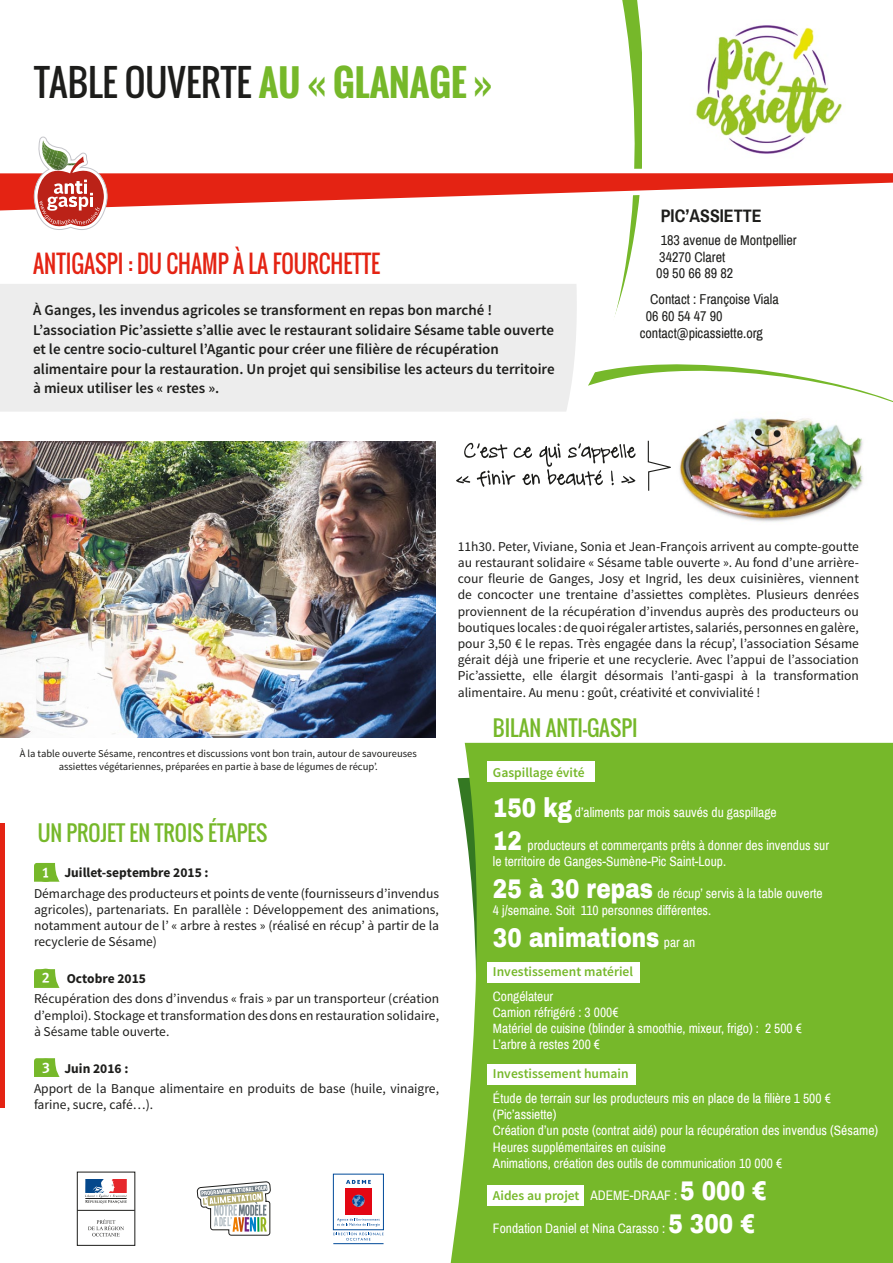
<style>
.page{position:relative;width:893px;height:1263px;background:#fff}
.page>*{position:absolute;margin:0;border:0;box-sizing:border-box;transform-origin:0 0}
.t1{font:36px "Oswald";color:#1d1d1b}
.t2{font:900 27px "Archivo";color:#fff;scale:.8 1}
.t3{font:24px "Oswald";color:#e42313;scale:.9 1}
.t4{font:21px "Oswald";color:#76b82a}
.t5{font:700 18px "Archivo Narrow";color:#1d1d1b}
.t6{font:600 15px/19.5px "Source Sans Pro";color:#1d1d1b}
.t7{font:14.1px "Archivo Narrow";color:#1d1d1b}
.t8{font:13.5px/16.2px "Source Sans Pro";color:#1d1d1b;text-align:justify}
.t9{font:13.5px/16.2px "Archivo Narrow";color:#fff}
.t10{font:600 13.5px "Source Sans Pro";color:#76b82a}
.t11{font:700 13.5px "Source Sans Pro";color:#1d1d1b}
.t12{font:10.5px/12.6px "Source Sans Pro";color:#1d1d1b;text-align:center}
.s1{font-weight:700;color:#76b82a}
.s2{color:#76b82a}
.s3{font-family:"Archivo";font-weight:900;font-size:27px}
.s4{font-family:"Archivo Narrow";font-weight:400;font-size:13.5px}
.s5{font-family:"Archivo Narrow";font-weight:400;color:#fff}
.s6{font-family:"Archivo";font-weight:900;font-size:27px;color:#fff}
</style>
<div class="page">
<svg style="left:34px;top:1058px;width:26px;height:19px"></svg>
<div style="left:38px;top:1060px;width:15px;height:15px;background:#fff;border-radius:50%"></div>
<div style="left:0;top:284px;width:494px;height:128px;background:#ededed"></div>
<div style="left:494px;top:284px;width:83px;height:128px;background:#ededed"></div>
<img style="left:679px;top:425px;width:184px;height:97px">
<svg style="left:588px;top:0;width:305px;height:425px"></svg>
<img style="left:0;top:441px;width:435px;height:297px">
<div style="left:450px;top:743px;width:443px;height:520px;background:#76b82a"></div>
<div style="left:487px;top:762px;width:108px;height:20px;background:#fff"></div>
<div style="left:487px;top:962px;width:152px;height:20px;background:#fff"></div>
<div style="left:0;top:823px;width:5px;height:284px;background:#e42313"></div>
<div style="left:487px;top:1185px;width:97px;height:20px;background:#fff"></div>
<div style="left:487px;top:1064px;width:149px;height:20px;background:#fff"></div>
<svg style="left:197px;top:1181px;width:73px;height:54px"></svg>
<svg style="left:0;top:137px;width:893px;height:98px"></svg>
<div style="left:673px;top:13px;width:205px;height:154px;background:#fff"></div>
<img style="left:696px;top:25px;width:146px;height:129px">
<svg style="left:647px;top:440px;width:24px;height:51px"></svg>
<svg style="left:456px;top:443px;width:180px;height:44px"></svg>
<div style="left:345px;top:1188px;width:27px;height:26px;background:#e30613"></div>
<svg style="left:352px;top:1195px;width:13px;height:12px"></svg>
<svg style="left:346px;top:1180px;width:25px;height:4px"></svg>
<svg style="left:337px;top:1218px;width:43px;height:8px"></svg>
<div style="left:333px;top:1174px;width:51px;height:56px;border:1px solid #004a99"></div>
<hr style="left:333px;top:1243px;width:51px;height:1px;background:#004a99">
<svg style="left:333px;top:1232px;width:51px;height:8px"></svg>
<div style="left:77px;top:1172px;width:58px;height:74px;border:1px solid #1d1d1b"></div>
<svg style="left:85px;top:1179px;width:42px;height:24px"></svg>
<hr style="left:77px;top:1210px;width:58px;height:1px;background:#1d1d1b">
<svg style="left:88px;top:1219px;width:36px;height:17px"></svg>
<svg style="left:34px;top:863px;width:26px;height:19px"></svg>
<svg style="left:34px;top:969px;width:26px;height:19px"></svg>
<p class="t1" style="left:34px;top:56px;width:460px">TABLE OUVERTE <span class="s1">AU « GLANAGE »</span></p>
<p class="t3" style="left:33px;top:246px;width:387px">ANTIGASPI : DU CHAMP À LA FOURCHETTE</p>
<p class="t6" style="left:33px;top:301px;width:523px">À Ganges, les invendus agricoles se transforment en repas bon marché !<br>L’association Pic’assiette s’allie avec le restaurant solidaire Sésame table ouverte et le centre socio-culturel l’Agantic pour créer une filière de récupération alimentaire pour la restauration. Un projet qui sensibilise les acteurs du territoire à mieux utiliser les « restes ».</p>
<p class="t5" style="left:661px;top:205px;width:102px">PIC’ASSIETTE</p>
<p class="t7" style="left:661px;top:231px;width:137px">183 avenue de Montpellier</p>
<p class="t7" style="left:659px;top:248px;width:68px">34270 Claret</p>
<p class="t7" style="left:656px;top:265px;width:78px">09 50 66 89 82</p>
<p class="t7" style="left:650px;top:290px;width:130px">Contact : Françoise Viala</p>
<p class="t7" style="left:646px;top:307px;width:78px">06 60 54 47 90</p>
<p class="t7" style="left:640px;top:324px;width:125px">contact@picassiette.org</p>
<p class="t8" style="left:458px;top:538px;width:403px">11h30. Peter, Viviane, Sonia et Jean-François arrivent au compte-goutte au restaurant solidaire « Sésame table ouverte ». Au fond d’une arrière&shy;cour fleurie de Ganges, Josy et Ingrid, les deux cuisinières, viennent de concocter une trentaine d’assiettes complètes. Plusieurs denrées proviennent de la récupération d’invendus auprès des producteurs ou boutiques locales : de quoi régaler artistes, salariés, personnes en galère, pour 3,50 € le repas. Très engagée dans la récup’, l’association Sésame gérait déjà une friperie et une recyclerie. Avec l’appui de l’association Pic’assiette, elle élargit désormais l’anti-gaspi à la transformation alimentaire. Au menu : goût, créativité et convivialité !</p>
<p class="t12" style="left:20px;top:748px;width:399px">À la table ouverte Sésame, rencontres et discussions vont bon train, autour de savoureuses assiettes végétariennes, préparées en partie à base de légumes de récup’.</p>
<p class="t4" style="left:38px;top:817px;width:231px">UN PROJET EN TROIS ÉTAPES</p>
<p class="t11" style="left:64px;top:864px;width:146px">Juillet-septembre 2015 :</p>
<p class="t8" style="left:34px;top:885px;width:407px">Démarchage des producteurs et points de vente (fournisseurs d’invendus agricoles), partenariats. En parallèle : Développement des animations, notamment autour de l’ « arbre à restes » (réalisé en récup’ à partir de la recyclerie de Sésame)</p>
<p class="t11" style="left:67px;top:970px;width:81px">Octobre 2015</p>
<p class="t8" style="left:34px;top:991px;width:407px">Récupération des dons d’invendus « frais » par un transporteur (création d’emploi). Stockage et transformation des dons en restauration solidaire, à Sésame table ouverte.</p>
<p class="t11" style="left:34px;top:1059px;width:96px"><span class="s2">▼</span> Juin 2016 :</p>
<p class="t8" style="left:34px;top:1080px;width:407px">Apport de la Banque alimentaire en produits de base (huile, vinaigre, farine, sucre, café…).</p>
<p class="t4" style="left:493px;top:712px;width:146px">BILAN ANTI-GASPI</p>
<p class="t10" style="left:493px;top:763px;width:93px">Gaspillage évité</p>
<p class="t9" style="left:493px;top:805px;width:285px"><span class="s3">150 kg</span> d’aliments par mois sauvés du gaspillage</p>
<p class="t9" style="left:493px;top:837px;width:338px"><span class="s3">12</span> producteurs et commerçants prêts à donner des invendus sur le territoire de Ganges-Sumène-Pic Saint-Loup.</p>
<p class="t9" style="left:493px;top:886px;width:331px"><span class="s3">25 à 30 repas</span> de récup’ servis à la table ouverte<br>4 j/semaine. Soit 110 personnes différentes.</p>
<p class="t2" style="left:493px;top:921px;width:254px">30 animations <span class="s4">par an</span></p>
<p class="t10" style="left:493px;top:963px;width:142px">Investissement matériel</p>
<p class="t9" style="left:493px;top:988px;width:62px">Congélateur</p>
<p class="t9" style="left:493px;top:1004px;width:127px">Camion réfrigéré : 3 000€</p>
<p class="t9" style="left:493px;top:1021px;width:310px">Matériel de cuisine (blinder à smoothie, mixeur, frigo) : 2 500 €</p>
<p class="t9" style="left:493px;top:1037px;width:109px">L’arbre à restes 200 €</p>
<p class="t10" style="left:493px;top:1065px;width:137px">Investissement humain</p>
<p class="t9" style="left:493px;top:1090px;width:339px">Étude de terrain sur les producteurs mis en place de la filière 1 500 € (Pic’assiette)</p>
<p class="t9" style="left:493px;top:1123px;width:387px">Création d’un poste (contrat aidé) pour la récupération des invendus (Sésame)</p>
<p class="t9" style="left:493px;top:1139px;width:174px">Heures supplémentaires en cuisine</p>
<p class="t9" style="left:493px;top:1155px;width:291px">Animations, création des outils de communication 10 000 €</p>
<p class="t10" style="left:493px;top:1187px;width:275px">Aides au projet <span class="s5">ADEME-DRAAF :</span> <span class="s6">5 000 €</span></p>
<p class="t9" style="left:493px;top:1220px;width:263px">Fondation Daniel et Nina Carasso : <span class="s3">5 300 €</span></p>
</div>
